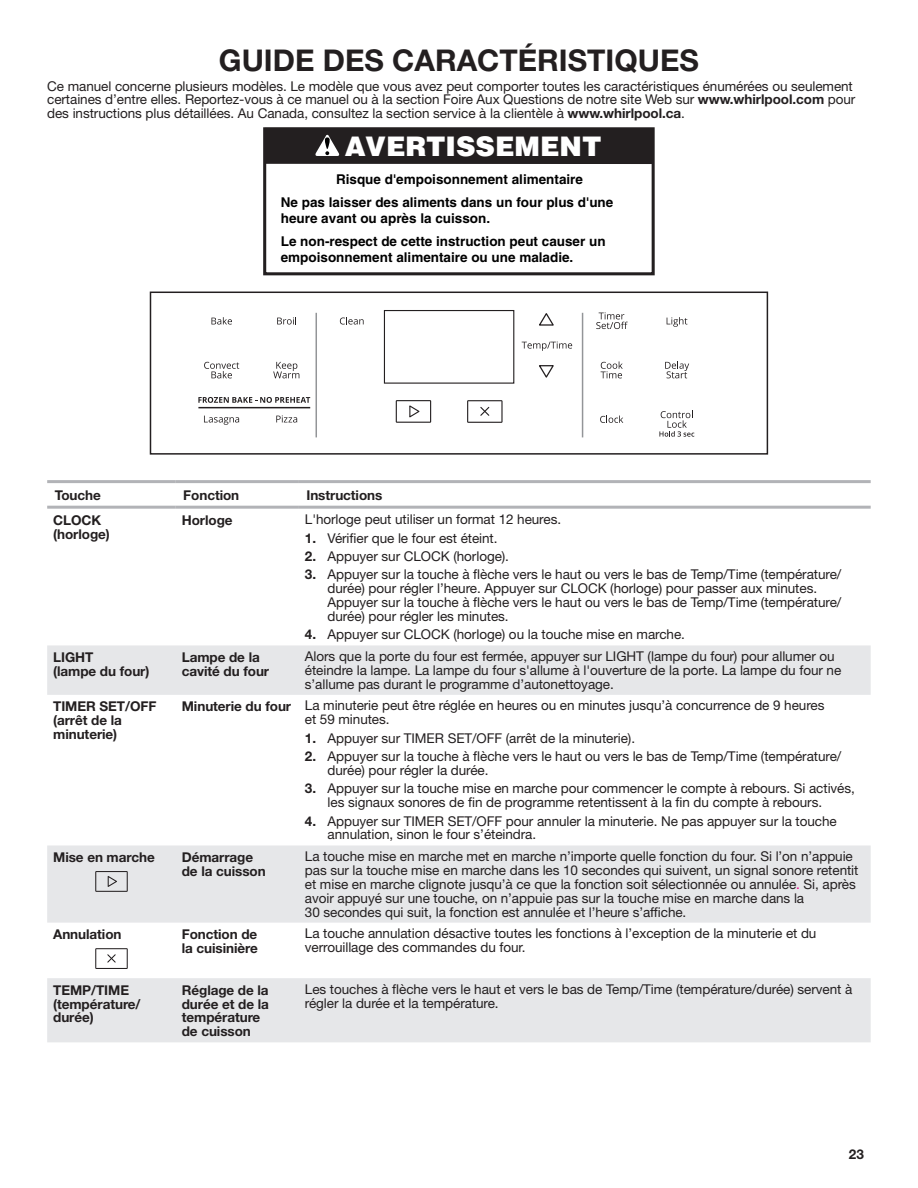
<style>
.page{position:relative;width:918px;height:1188px;background:#fff}
.page>*{position:absolute;margin:0;border:0;box-sizing:border-box;transform-origin:0 0}
.Heading_1_Cook{font:700 30px "Helvetica Neue";color:#231f20}
.t1{font:900 27px "Helvetica";color:#fff}
.Body{font:13.5px/13.8px "Helvetica Neue LT Std";letter-spacing:-.005em;color:#231f20}
.Body_Bold{font:700 13.5px/13.8px "Helvetica Neue";letter-spacing:-.005em;color:#231f20}
.t2{font:700 13.5px/23.2px "Helvetica";color:#000}
.s1{font-weight:700}
.s2{color:#ed028c}
</style>
<div class="page">
<div style="left:263px;top:127px;width:392px;height:148px;border:3px solid #231f20"></div>
<div style="left:265px;top:128px;width:388px;height:36px;background:#231f20"></div>
<svg style="left:315px;top:135px;width:25px;height:21px"></svg>
<div style="left:150px;top:292px;width:618px;height:163px;border:2px solid #231f20"></div>
<div style="left:384px;top:310px;width:130px;height:74px;border:1px solid #231f20"></div>
<svg style="left:204px;top:362px;width:35px;height:16px"></svg>
<svg style="left:211px;top:317px;width:21px;height:8px"></svg>
<svg style="left:277px;top:317px;width:19px;height:8px"></svg>
<svg style="left:273px;top:362px;width:26px;height:16px"></svg>
<svg style="left:667px;top:317px;width:20px;height:10px"></svg>
<svg style="left:665px;top:361px;width:24px;height:17px"></svg>
<svg style="left:601px;top:361px;width:22px;height:17px"></svg>
<svg style="left:596px;top:312px;width:32px;height:17px"></svg>
<svg style="left:600px;top:416px;width:23px;height:7px"></svg>
<svg style="left:522px;top:341px;width:50px;height:10px"></svg>
<svg style="left:539px;top:365px;width:15px;height:13px"></svg>
<svg style="left:539px;top:313px;width:15px;height:13px"></svg>
<svg style="left:204px;top:416px;width:35px;height:9px"></svg>
<svg style="left:276px;top:415px;width:21px;height:8px"></svg>
<hr style="left:582px;top:313px;width:1px;height:124px;background:#939598">
<hr style="left:316px;top:313px;width:1px;height:124px;background:#939598">
<hr style="left:198px;top:407px;width:112px;height:1px;background:#231f20">
<svg style="left:340px;top:317px;width:24px;height:8px"></svg>
<svg style="left:198px;top:397px;width:112px;height:6px"></svg>
<svg style="left:396px;top:400px;width:35px;height:23px"></svg>
<svg style="left:467px;top:400px;width:36px;height:23px"></svg>
<svg style="left:659px;top:411px;width:35px;height:26px"></svg>
<svg style="left:47px;top:645px;width:824px;height:397px"></svg>
<hr style="left:47px;top:480px;width:129px;height:3px;background:#b2b3b7">
<hr style="left:176px;top:480px;width:123px;height:3px;background:#b2b3b7">
<hr style="left:299px;top:480px;width:572px;height:3px;background:#b2b3b7">
<hr style="left:47px;top:506px;width:129px;height:3px;background:#b2b3b7">
<hr style="left:176px;top:506px;width:123px;height:3px;background:#b2b3b7">
<hr style="left:299px;top:506px;width:572px;height:3px;background:#b2b3b7">
<svg style="left:95px;top:871px;width:33px;height:21px"></svg>
<svg style="left:95px;top:948px;width:33px;height:21px"></svg>
<h1 class="Heading_1_Cook" style="left:219px;top:41px;width:481px">GUIDE DES CARACTÉRISTIQUES</h1>
<p class="Body" style="left:47px;top:79px;width:810px">Ce manuel concerne plusieurs modèles. Le modèle que vous avez peut comporter toutes les caractéristiques énumérées ou seulement certaines d’entre elles. Reportez-vous à ce manuel ou à la section Foire Aux Questions de notre site Web sur <span class="s1">www.whirlpool.com</span> pour des instructions plus détaillées. Au Canada, consultez la section service à la clientèle à <span class="s1">www.whirlpool.ca</span>.</p>
<p class="t1" style="left:345px;top:129px;width:258px">AVERTISSEMENT</p>
<p class="t2" style="left:281px;top:167px;width:334px;text-indent:55px">Risque d'empoisonnement alimentaire<br>Ne pas laisser des aliments dans un four plus d'une</p>
<p class="t2" style="left:281px;top:206px;width:326px">heure avant ou après la cuisson.<br>Le non-respect de cette instruction peut causer un</p>
<p class="t2" style="left:281px;top:245px;width:294px">empoisonnement alimentaire ou une maladie.</p>
<p class="Body_Bold" style="left:55px;top:488px;width:48px">Touche</p>
<p class="Body_Bold" style="left:183px;top:488px;width:58px">Fonction</p>
<p class="Body_Bold" style="left:306px;top:488px;width:77px">Instructions</p>
<p class="Body_Bold" style="left:53px;top:513px;width:58px">CLOCK (horloge)</p>
<p class="Body_Bold" style="left:182px;top:513px;width:52px">Horloge</p>
<p class="Body" style="left:305px;top:512px;width:258px">L'horloge peut utiliser un format 12 heures.</p>
<p class="Body" style="left:305px;top:531px;width:194px"><span class="s1">1.</span> Vérifier que le four est éteint.</p>
<p class="Body" style="left:305px;top:549px;width:206px"><span class="s1">2.</span> Appuyer sur CLOCK (horloge).</p>
<p class="Body" style="left:328px;top:568px;width:515px;text-indent:-23px"><span class="s1">3.</span> Appuyer sur la touche à flèche vers le haut ou vers le bas de Temp/Time (température/ durée) pour régler l’heure. Appuyer sur CLOCK (horloge) pour passer aux minutes.<br>Appuyer sur la touche à flèche vers le haut ou vers le bas de Temp/Time (température/ durée) pour régler les minutes.</p>
<p class="Body" style="left:305px;top:628px;width:382px"><span class="s1">4.</span> Appuyer sur CLOCK (horloge) ou la touche mise en marche.</p>
<p class="Body_Bold" style="left:53px;top:650px;width:98px">LIGHT<br>(lampe du four)</p>
<p class="Body_Bold" style="left:182px;top:650px;width:89px">Lampe de la cavité du four</p>
<p class="Body" style="left:305px;top:649px;width:538px">Alors que la porte du four est fermée, appuyer sur LIGHT (lampe du four) pour allumer ou éteindre la lampe. La lampe du four s'allume à l'ouverture de la porte. La lampe du four ne s’allume pas durant le programme d’autonettoyage.</p>
<p class="Body_Bold" style="left:53px;top:699px;width:105px">TIMER SET/OFF (arrêt de la minuterie)</p>
<p class="Body_Bold" style="left:182px;top:699px;width:111px">Minuterie du four</p>
<p class="Body" style="left:305px;top:699px;width:521px">La minuterie peut être réglée en heures ou en minutes jusqu’à concurrence de 9 heures et 59 minutes.</p>
<p class="Body" style="left:305px;top:731px;width:332px"><span class="s1">1.</span> Appuyer sur TIMER SET/OFF (arrêt de la minuterie).</p>
<p class="Body" style="left:328px;top:749px;width:515px;text-indent:-23px"><span class="s1">2.</span> Appuyer sur la touche à flèche vers le haut ou vers le bas de Temp/Time (température/ durée) pour régler la durée.</p>
<p class="Body" style="left:328px;top:781px;width:529px;text-indent:-23px"><span class="s1">3.</span> Appuyer sur la touche mise en marche pour commencer le compte à rebours. Si activés, les signaux sonores de fin de programme retentissent à la fin du compte à rebours.</p>
<p class="Body" style="left:328px;top:814px;width:511px;text-indent:-23px"><span class="s1">4.</span> Appuyer sur TIMER SET/OFF pour annuler la minuterie. Ne pas appuyer sur la touche annulation, sinon le four s’éteindra.</p>
<p class="Body_Bold" style="left:53px;top:850px;width:103px">Mise en marche</p>
<p class="Body_Bold" style="left:182px;top:850px;width:85px">Démarrage de la cuisson</p>
<p class="Body" style="left:305px;top:849px;width:555px">La touche mise en marche met en marche n’importe quelle fonction du four. Si l’on n’appuie pas sur la touche mise en marche dans les 10 secondes qui suivent, un signal sonore retentit et mise en marche clignote jusqu’à ce que la fonction soit sélectionnée ou annulée<span class="s2">.</span> Si, après avoir appuyé sur une touche, on n’appuie pas sur la touche mise en marche dans la<br>30 secondes qui suit, la fonction est annulée et l’heure s’affiche.</p>
<p class="Body_Bold" style="left:53px;top:927px;width:70px">Annulation</p>
<p class="Body_Bold" style="left:182px;top:927px;width:78px">Fonction de la cuisinière</p>
<p class="Body" style="left:305px;top:926px;width:513px">La touche annulation désactive toutes les fonctions à l’exception de la minuterie et du verrouillage des commandes du four.</p>
<p class="Body_Bold" style="left:53px;top:983px;width:89px">TEMP/TIME (température/ durée)</p>
<p class="Body_Bold" style="left:182px;top:983px;width:89px">Réglage de la durée et de la température de cuisson</p>
<p class="Body" style="left:305px;top:982px;width:549px">Les touches à flèche vers le haut et vers le bas de Temp/Time (température/durée) servent à régler la durée et la température.</p>
<p class="Body_Bold" style="left:849px;top:1147px;width:17px">23</p>
</div>
